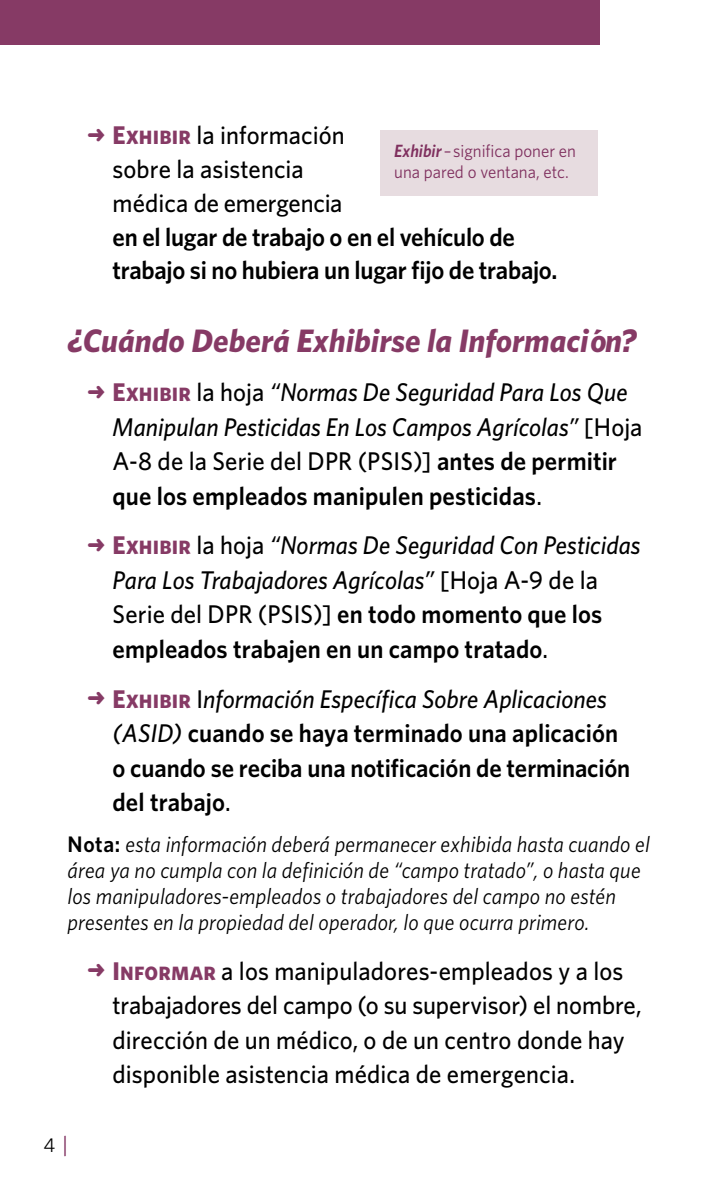
<style>
.page{position:relative;width:720px;height:1193px;background:#fff}
.page>*{position:absolute;margin:0;border:0;box-sizing:border-box;transform-origin:0 0}
.Heading{font:italic 700 32.5px "Whitney";color:#863a65}
.t1{font:italic 500 25.5px/34.5px "Whitney";color:#000;scale:.96 1}
.t2{font:600 25.5px/33.8px "Whitney";letter-spacing:-.005em;color:#000;scale:.96 1}
.t3{font:500 25.5px/34.5px "Whitney";color:#000;scale:.96 1}
.Note_text{font:italic 22.5px/26px "Whitney";letter-spacing:.01em;color:#000;scale:.96 1}
.t4{font:20px "Whitney";color:#000}
.IFC_Title{font:17.75px/21.2px "Whitney";color:#7f2f5e;scale:.95 1}
.s1{color:#863a65}
.s2{font-family:"Whitney Bold SC";font-weight:400;color:#863a65}
.s3{font-weight:500}
.s4{font-weight:600;font-style:italic}
.s5{font-family:"Whitney Bold SC";font-weight:400;font-style:normal;color:#863a65}
.s6{font-style:normal}
.s7{font-weight:600;font-style:normal}
.s8{font-weight:500;font-style:italic}
.s9{font-size:22.5px;color:#7f2f5e}
</style>
<div class="page">
<div style="left:0;top:0;width:600px;height:45px;background:#863a65"></div>
<div style="left:380px;top:130px;width:218px;height:66px;background:#e7dce0"></div>
<p class="t2" style="left:112px;top:118px;width:465px;text-indent:-25px"><span class="s1">➜</span> <span class="s2">Exhibir</span> <span class="s3">la información<br>sobre la asistencia<br>médica de emergencia<br></span>en el lugar de trabajo o en el vehículo de trabajo si no hubiera un lugar fijo de trabajo.</p>
<p class="IFC_Title" style="left:394px;top:140px;width:193px"><span class="s4">Exhibir</span> – significa poner en una pared o ventana, etc.</p>
<p class="Heading" style="left:68px;top:321px;width:570px">¿Cuándo Deberá Exhibirse la Información?</p>
<p class="t1" style="left:112px;top:375px;width:554px;text-indent:-25px"><span class="s1">➜</span> <span class="s5">Exhibir</span> <span class="s6">la hoja</span> “Normas De Seguridad Para Los Que Manipulan Pesticidas En Los Campos Agrícolas” <span class="s6">[Hoja A-8 de la Serie del DPR (PSIS)]</span> <span class="s7">antes de permitir que los empleados manipulen pesticidas</span><span class="s6">.</span></p>
<p class="t1" style="left:112px;top:528px;width:551px;text-indent:-25px"><span class="s1">➜</span> <span class="s5">Exhibir</span> <span class="s6">la hoja</span> “Normas De Seguridad Con Pesticidas Para Los Trabajadores Agrícolas” <span class="s6">[Hoja A-9 de la Serie del DPR (PSIS)]</span> <span class="s7">en todo momento que los empleados trabajen en un campo tratado</span><span class="s6">.</span></p>
<p class="t2" style="left:112px;top:680px;width:541px;line-height:34.5px;text-indent:-25px"><span class="s1">➜</span> <span class="s2">Exhibir</span> <span class="s3">I</span><span class="s8">nformación Específica Sobre Aplicaciones (ASID)</span> cuando se haya terminado una aplicación o cuando se reciba una notificación de terminación del trabajo<span class="s3">.</span></p>
<p class="Note_text" style="left:68px;top:830px;width:608px"><span class="s7">Nota:</span> esta información deberá permanecer exhibida hasta cuando el área ya no cumpla con la definición de “campo tratado”, o hasta que los manipuladores-empleados o trabajadores del campo no estén presentes en la propiedad del operador, lo que ocurra primero.</p>
<p class="t3" style="left:112px;top:952px;width:553px;text-indent:-25px"><span class="s1">➜</span> <span class="s2">Informar</span> a los manipuladores-empleados y a los trabajadores del campo (o su supervisor) el nombre, dirección de un médico, o de un centro donde hay disponible asistencia médica de emergencia.</p>
<p class="t4" style="left:43px;top:1133px;width:26px">4 <span class="s9">|</span></p>
</div>
